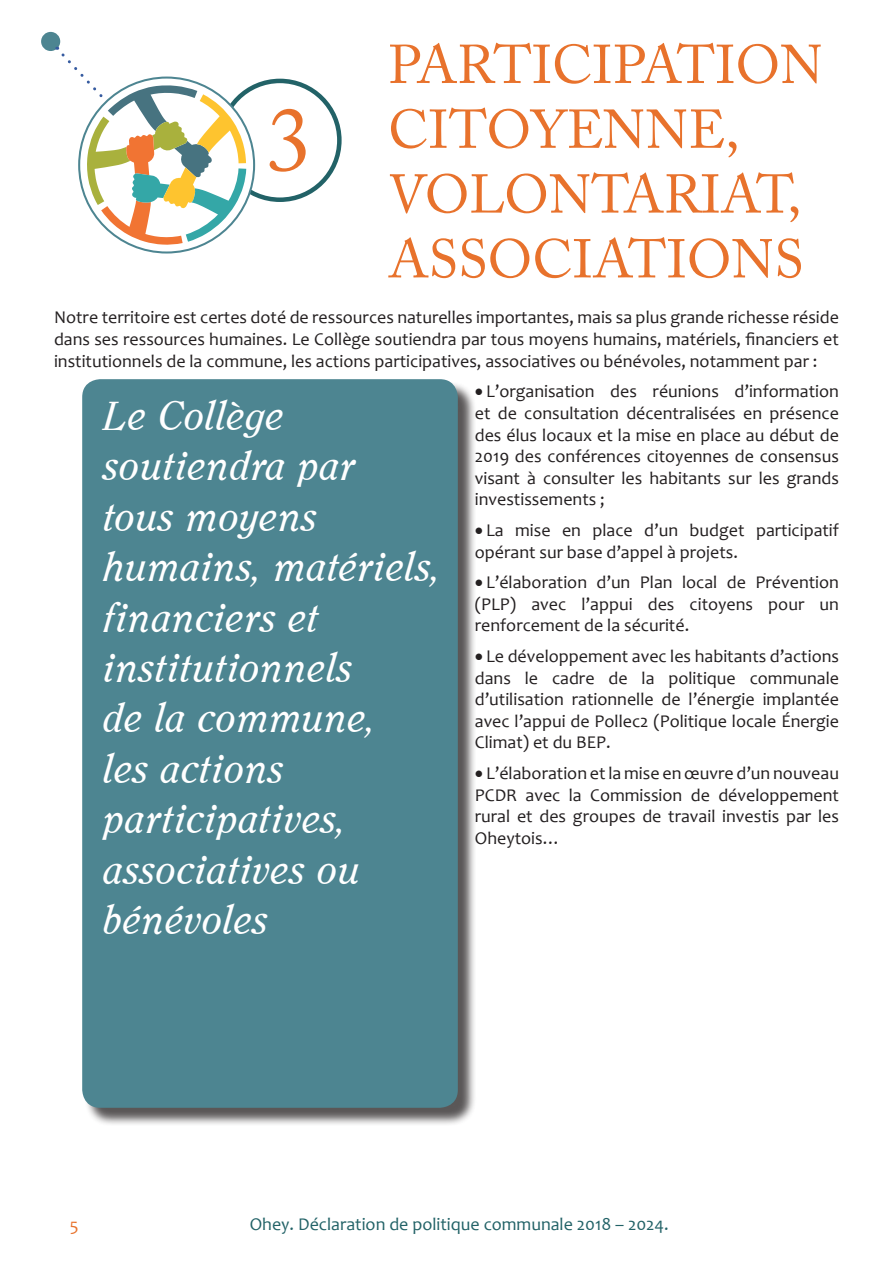
<style>
.page{position:relative;width:893px;height:1263px;background:#fff}
.page>*{position:absolute;margin:0;border:0;box-sizing:border-box;transform-origin:0 0}
.t1{font:90px "Adobe Caslon Pro";color:#e8722c}
.t2{font:54px/64.8px "Adobe Caslon Pro";color:#e8722c}
.t3{font:42px/50.4px "Clearface";color:#fff}
.t4{font:18px/21.6px "Candara";color:#231f20;text-align:justify}
.t5{font:18px "Candara";color:#226267}
.t6{font:18px "Candara";color:#e8722c}
</style>
<div class="page">
<div style="left:41px;top:32px;width:19px;height:19px;background:#4d8591;border-radius:50%"></div>
<div style="left:218px;top:79px;width:124px;height:123px;border:4px solid #226267;border-radius:50%"></div>
<div style="left:84px;top:381px;width:392px;height:746px;background:#231f20;opacity:.75"></div>
<div style="left:82px;top:379px;width:376px;height:729px;background:#4d8591;border-radius:18px"></div>
<svg style="left:57px;top:47px;width:189px;height:198px"></svg>
<h1 class="t1" style="left:266px;top:87px;width:46px">3</h1>
<h2 class="t2" style="left:388px;top:32px;width:436px">PARTICIPATION<br>CITOYENNE,<br>VOLONTARIAT,<br>ASSOCIATIONS</h2>
<p class="t4" style="left:54px;top:307px;width:786px">Notre territoire est certes doté de ressources naturelles importantes, mais sa plus grande richesse réside dans ses ressources humaines. Le Collège soutiendra par tous moyens humains, matériels, financiers et institutionnels de la commune, les actions participatives, associatives ou bénévoles, notamment par :</p>
<p class="t4" style="left:475px;top:380px;width:366px">• L’organisation des réunions d’information et de consultation décentralisées en présence des élus locaux et la mise en place au début de 2019 des conférences citoyennes de consensus visant àconsulter les habitants sur les grands investissements ;</p>
<p class="t4" style="left:475px;top:519px;width:366px">• La mise en place d’un budget participatif opérant sur base d’appel à projets.</p>
<p class="t4" style="left:475px;top:571px;width:366px">• L’élaboration d’un Plan local de Prévention (PLP) avec l’appui des citoyens pour un renforcement de la sécurité.</p>
<p class="t4" style="left:475px;top:645px;width:366px">• Le développement avec les habitants d’actions dans le cadre de la politique communale d’utilisation rationnelle de l’énergie implantée avec l’appui de Pollec2 (Politique locale Énergie Climat) et du BEP.</p>
<p class="t4" style="left:475px;top:762px;width:366px">• L’élaboration et la mise en œuvre d’un nouveau PCDR avec la Commission de développement rural et des groupes de travail investis par les Oheytois…</p>
<h3 class="t3" style="left:103px;top:390px;width:339px">Le Collège soutiendra par<br>tous moyens humains, matériels, financiers et institutionnels<br>de la commune,<br>les actions participatives, associatives ou bénévoles</h3>
<p class="t6" style="left:70px;top:1214px;width:10px">5</p>
<p class="t5" style="left:250px;top:1213px;width:420px">Ohey. Déclaration de politique communale 2018 – 2024.</p>
</div>
